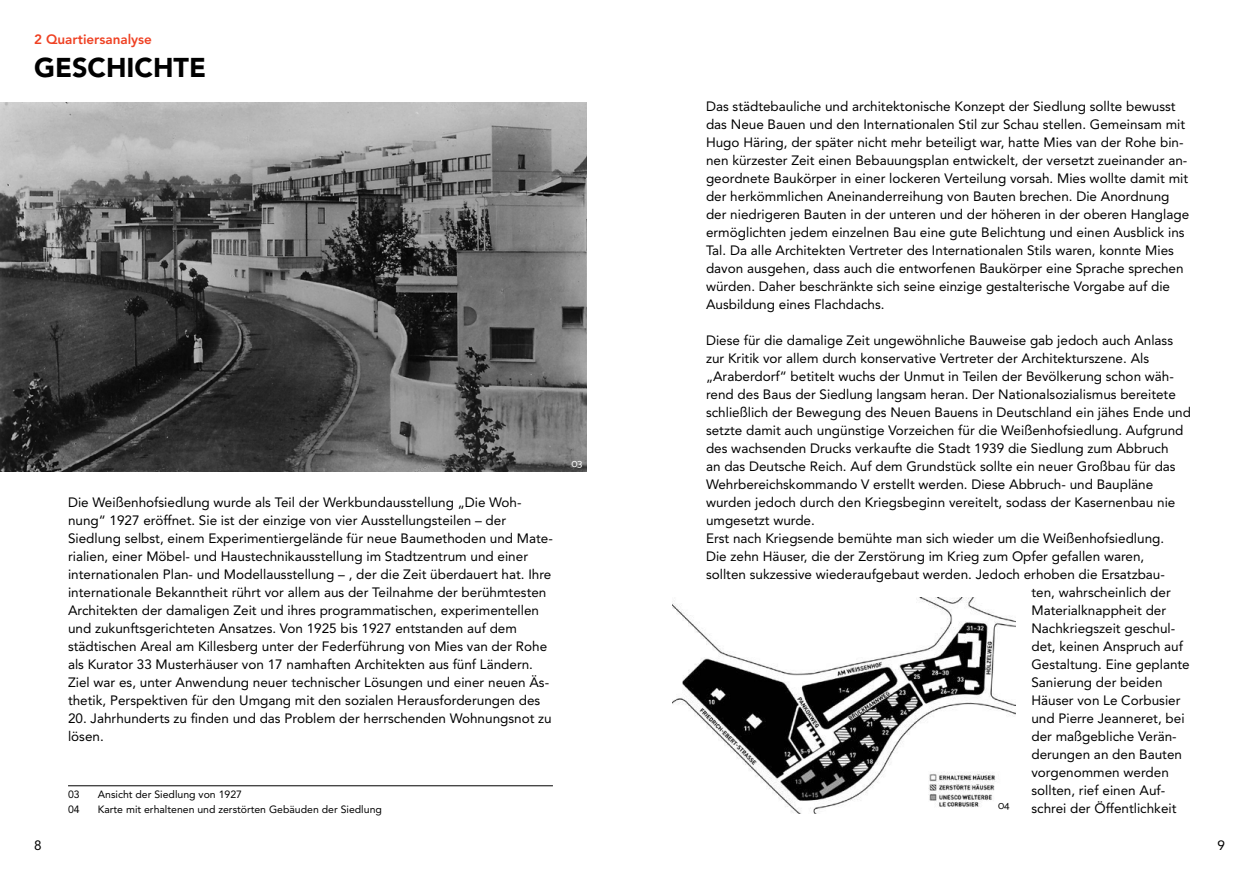
<style>
.page{position:relative;width:1259px;height:893px;background:#fff}
.page>*{position:absolute;margin:0;border:0;box-sizing:border-box;transform-origin:0 0}
.t1{font:900 27px "Avenir LT Std";color:#000}
.t2{font:13.5px/18px "Avenir LT Std";color:#000}
.t3{font:800 13.5px "Avenir LT Std";color:#ef4123}
.t4{font:10.5px "Avenir LT Std";color:#000}
.t5{font:10.5px "Catamaran";color:#fff}
.t6{font:10.5px "Catamaran";color:#000}
</style>
<div class="page">
<img style="left:672px;top:597px;width:343px;height:216px">
<img style="left:0;top:102px;width:587px;height:369px">
<hr style="left:68px;top:785px;width:485px;height:1px;background:#000">
<p class="t3" style="left:34px;top:34px;width:120px">2 Quartiersanalyse</p>
<h1 class="t1" style="left:34px;top:51px;width:173px">GESCHICHTE</h1>
<p class="t2" style="left:68px;top:494px;width:486px">Die Weißenhofsiedlung wurde als Teil der Werkbundausstellung „Die Woh&shy;nung“ 1927 eröffnet. Sie ist der einzige von vier Ausstellungsteilen – der Siedlung selbst, einem Experimentiergelände für neue Baumethoden und Mate&shy;rialien, einer Möbel- und Haustechnikausstellung im Stadtzentrum und einer internationalen Plan- und Modellausstellung – , der die Zeit überdauert hat. Ihre internationale Bekanntheit rührt vor allem aus der Teilnahme der berühmtesten Architekten der damaligen Zeit und ihres programmatischen, experimentellen und zukunftsgerichteten Ansatzes. Von 1925 bis 1927 entstanden auf dem städtischen Areal am Killesberg unter der Federführung von Mies van der Rohe als Kurator 33 Musterhäuser von 17 namhaften Architekten aus fünf Ländern.<br>Ziel war es, unter Anwendung neuer technischer Lösungen und einer neuen Äs&shy;thetik, Perspektiven für den Umgang mit den sozialen Herausforderungen des</p>
<p class="t2" style="left:68px;top:710px;width:485px">20. Jahrhunderts zu finden und das Problem der herrschenden Wohnungsnot zu lösen.</p>
<p class="t5" style="left:571px;top:459px;width:13px">03</p>
<p class="t4" style="left:68px;top:789px;width:13px">03</p>
<p class="t4" style="left:98px;top:789px;width:146px">Ansicht der Siedlung von 1927</p>
<p class="t4" style="left:68px;top:804px;width:13px">04</p>
<p class="t4" style="left:98px;top:804px;width:286px">Karte mit erhaltenen und zerstörten Gebäuden der Siedlung</p>
<p class="t2" style="left:706px;top:98px;width:485px">Das städtebauliche und architektonische Konzept der Siedlung sollte bewusst das Neue Bauen und den Internationalen Stil zur Schau stellen. Gemeinsam mit Hugo Häring, der später nicht mehr beteiligt war, hatte Mies van der Rohe bin&shy;nen kürzester Zeit einen Bebauungsplan entwickelt, der versetzt zueinander an&shy;geordnete Baukörper in einer lockeren Verteilung vorsah. Mies wollte damit mit der herkömmlichen Aneinanderreihung von Bauten brechen. Die Anordnung der niedrigeren Bauten in der unteren und der höheren in der oberen Hanglage ermöglichten jedem einzelnen Bau eine gute Belichtung und einen Ausblick ins Tal. Da alle Architekten Vertreter des Internationalen Stils waren, konnte Mies davon ausgehen, dass auch die entworfenen Baukörper eine Sprache sprechen würden. Daher beschränkte sich seine einzige gestalterische Vorgabe auf die Ausbildung eines Flachdachs.</p>
<p class="t2" style="left:706px;top:332px;width:468px">Diese für die damalige Zeit ungewöhnliche Bauweise gab jedoch auch Anlass</p>
<p class="t2" style="left:706px;top:350px;width:444px">zur Kritik vor allem durch konservative Vertreter der Architekturszene. Als</p>
<p class="t2" style="left:706px;top:368px;width:469px">„Araberdorf“ betitelt wuchs der Unmut in Teilen der Bevölkerung schon wäh-</p>
<p class="t2" style="left:706px;top:386px;width:471px">rend des Baus der Siedlung langsam heran. Der Nationalsozialismus bereitete</p>
<p class="t2" style="left:706px;top:404px;width:486px">schließlich der Bewegung des Neuen Bauens in Deutschland ein jähes Ende und</p>
<p class="t2" style="left:706px;top:422px;width:479px">setzte damit auch ungünstige Vorzeichen für die Weißenhofsiedlung. Aufgrund</p>
<p class="t2" style="left:706px;top:440px;width:464px">des wachsenden Drucks verkaufte die Stadt 1939 die Siedlung zum Abbruch</p>
<p class="t2" style="left:706px;top:458px;width:471px">an das Deutsche Reich. Auf dem Grundstück sollte ein neuer Großbau für das</p>
<p class="t2" style="left:706px;top:476px;width:449px">Wehrbereichskommando V erstellt werden. Diese Abbruch- und Baupläne</p>
<p class="t2" style="left:706px;top:494px;width:471px">wurden jedoch durch den Kriegsbeginn vereitelt, sodass der Kasernenbau nie</p>
<p class="t2" style="left:706px;top:512px;width:110px">umgesetzt wurde.</p>
<p class="t2" style="left:706px;top:530px;width:460px">Erst nach Kriegsende bemühte man sich wieder um die Weißenhofsiedlung.</p>
<p class="t2" style="left:706px;top:548px;width:440px">Die zehn Häuser, die der Zerstörung im Krieg zum Opfer gefallen waren,</p>
<p class="t2" style="left:706px;top:566px;width:460px">sollten sukzessive wiederaufgebaut werden. Jedoch erhoben die Ersatzbau-</p>
<p class="t2" style="left:1031px;top:584px;width:141px">ten, wahrscheinlich der</p>
<p class="t2" style="left:1031px;top:602px;width:136px">Materialknappheit der</p>
<p class="t2" style="left:1031px;top:620px;width:145px">Nachkriegszeit geschul-</p>
<p class="t2" style="left:1031px;top:638px;width:153px">det, keinen Anspruch auf</p>
<p class="t2" style="left:1031px;top:656px;width:160px">Gestaltung. Eine geplante</p>
<p class="t2" style="left:1031px;top:674px;width:133px">Sanierung der beiden</p>
<p class="t2" style="left:1031px;top:692px;width:151px">Häuser von Le Corbusier</p>
<p class="t2" style="left:1031px;top:710px;width:155px">und Pierre Jeanneret, bei</p>
<p class="t2" style="left:1031px;top:728px;width:147px">der maßgebliche Verän-</p>
<p class="t2" style="left:1031px;top:746px;width:152px">derungen an den Bauten</p>
<p class="t2" style="left:1031px;top:764px;width:139px">vorgenommen werden</p>
<p class="t2" style="left:1031px;top:782px;width:135px">sollten, rief einen Auf-</p>
<p class="t2" style="left:1031px;top:800px;width:147px">schrei der Öffentlichkeit</p>
<p class="t6" style="left:998px;top:801px;width:13px">04</p>
<p class="t2" style="left:34px;top:837px;width:9px">8</p>
<p class="t2" style="left:1217px;top:837px;width:9px">9</p>
</div>
